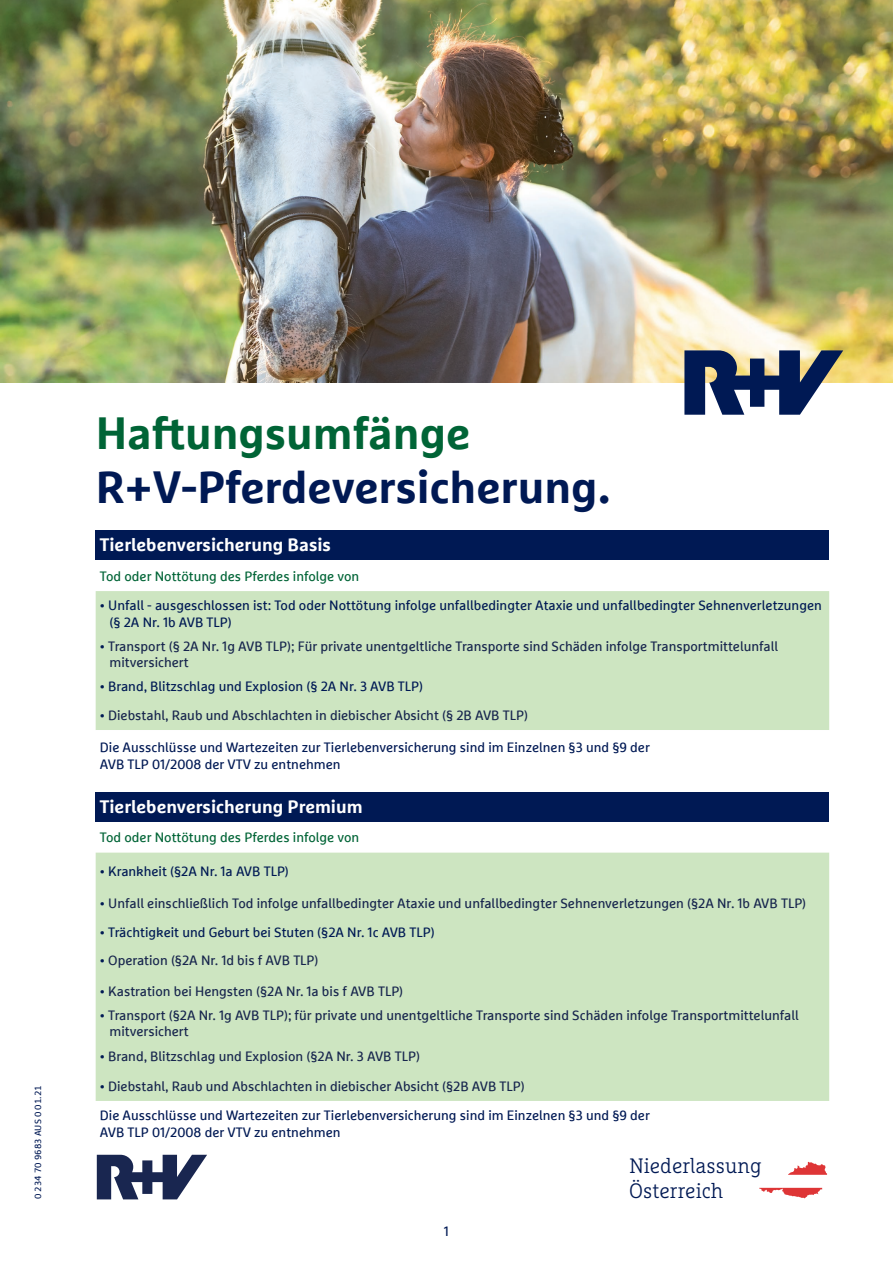
<style>
.page{position:relative;width:893px;height:1263px;background:#fff}
.page>*{position:absolute;margin:0;border:0;box-sizing:border-box;transform-origin:0 0}
.t1{font:700 45px "Marselisfor Ru V";color:#001954}
.t2{font:700 45px "Marselisfor Ru V";color:#006436}
.t3{font:20.85px/25px "Marselisfor Ru V Slab";color:#001954}
.t4{font:700 18px "Marselisfor Ru V";color:#fff}
.t5{font:13.5px/16.5px "Marselisfor Ru V";color:#001954}
.t6{font:13.5px/16.5px "Marselisfor Ru V";color:#17254d}
.t7{font:13.5px "Marselisfor Ru V";color:#006436}
.t8{font:9px "Marselisfor Ru V";letter-spacing:.005em;color:#001954}
.s1{color:#001954}
.s2{color:#17254d}
</style>
<div class="page">
<img style="left:0;top:0;width:893px;height:383px">
<div style="left:96px;top:530px;width:733px;height:29px;background:#001954"></div>
<div style="left:96px;top:591px;width:733px;height:139px;background:#cde5c1"></div>
<svg style="left:684px;top:350px;width:159px;height:65px"></svg>
<svg style="left:759px;top:1162px;width:69px;height:36px"></svg>
<svg style="left:97px;top:1155px;width:110px;height:44px"></svg>
<div style="left:96px;top:792px;width:733px;height:29px;background:#001954"></div>
<div style="left:96px;top:853px;width:733px;height:248px;background:#cde5c1"></div>
<p class="t8" style="left:33px;top:1199px;width:115px;rotate:-90deg">0 234 70 9683 AUS 0 01.21</p>
<h1 class="t2" style="left:96px;top:405px;width:376px">Haftungsumfänge</h1>
<h1 class="t1" style="left:96px;top:459px;width:516px">R+V-Pferdeversicherung.</h1>
<h3 class="t4" style="left:100px;top:533px;width:233px">Tierlebenversicherung Basis</h3>
<p class="t7" style="left:100px;top:568px;width:261px">Tod oder Nottötung des Pferdes infolge von</p>
<p class="t5" style="left:109px;top:597px;width:714px;text-indent:-10px">• Unfall - ausgeschlossen ist: Tod oder Nottötung infolge unfallbedingter Ataxie und unfallbedingter Sehnenverletzungen (§ 2A Nr. 1b AVB TLP)</p>
<p class="t6" style="left:109px;top:638px;width:670px;text-indent:-10px"><span class="s1">•</span> Transport (§ 2A Nr. 1g AVB TLP); Für private unentgeltliche Transporte sind Schäden infolge Transportmittelunfall mitversichert</p>
<p class="t5" style="left:100px;top:678px;width:325px">• Brand, Blitzschlag und Explosion (§ 2A Nr. 3 AVB TLP)</p>
<p class="t6" style="left:100px;top:707px;width:430px"><span class="s1">•</span> Diebstahl, Raub und Abschlachten in diebischer Absicht (§ 2B AVB TLP)</p>
<p class="t5" style="left:100px;top:739px;width:551px">Die Ausschlüsse und Wartezeiten zur Tierlebenversicherung sind im Einzelnen §3 und §9 der<br>AVB TLP 01/2008 der VTV zu entnehmen</p>
<h3 class="t4" style="left:100px;top:795px;width:264px">Tierlebenversicherung Premium</h3>
<p class="t7" style="left:100px;top:829px;width:261px">Tod oder Nottötung des Pferdes infolge von</p>
<p class="t5" style="left:100px;top:862px;width:190px">• Krankheit (§2A Nr. 1a AVB TLP)</p>
<p class="t6" style="left:100px;top:895px;width:708px"><span class="s1">•</span> Unfall einschließlich Tod infolge unfallbedingter Ataxie und unfallbedingter Sehnenverletzungen (§2A Nr. 1b AVB TLP)</p>
<p class="t5" style="left:100px;top:923px;width:336px">• Trächtigkeit und Geburt bei Stuten (§2A Nr. 1c AVB TLP)</p>
<p class="t6" style="left:100px;top:952px;width:220px"><span class="s1">•</span> Operation (§2A Nr. 1d bis f AVB TLP)</p>
<p class="t6" style="left:100px;top:983px;width:305px"><span class="s1">•</span> Kastration bei Hengsten (§2A Nr. 1a bis f AVB TLP)</p>
<p class="t6" style="left:109px;top:1007px;width:691px;text-indent:-10px"><span class="s1">•</span> Transport (§2A Nr. 1g AVB TLP); für private und unentgeltliche Transporte sind Schäden infolge Transportmittelunfall mitversichert</p>
<p class="t6" style="left:100px;top:1047px;width:322px"><span class="s1">•</span> Brand, Blitzschlag und Explosion (§2A Nr. 3 AVB TLP)</p>
<p class="t5" style="left:100px;top:1071px;width:551px;line-height:29.1px">• <span class="s2">Diebstahl, Raub und Abschlachten in diebischer Absicht (§2B AVB TLP)<br></span>Die Ausschlüsse und Wartezeiten zur Tierlebenversicherung sind im Einzelnen §3 und §9 der</p>
<p class="t5" style="left:100px;top:1123px;width:242px">AVB TLP 01/2008 der VTV zu entnehmen</p>
<p class="t5" style="left:444px;top:1222px;width:7px">1</p>
<h2 class="t3" style="left:629px;top:1153px;width:134px">Niederlassung<br>Österreich</h2>
</div>
